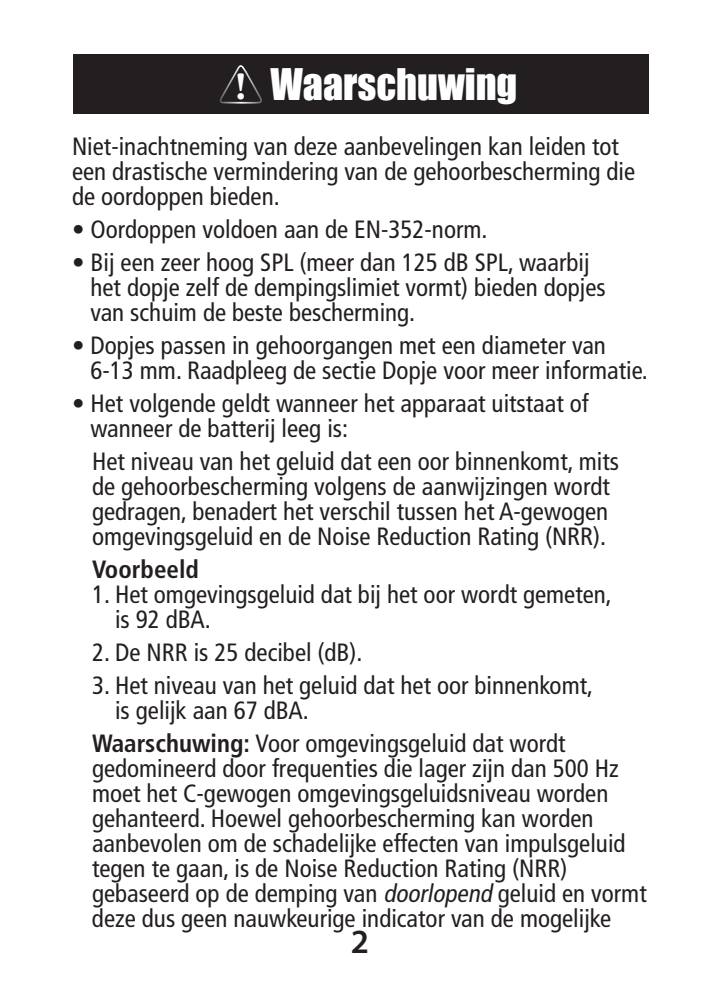
<style>
.page{position:relative;width:720px;height:1008px;background:#fff}
.page>*{position:absolute;margin:0;border:0;box-sizing:border-box;transform-origin:0 0}
.t1{font:40px "Impact";color:#fff}
.t2{font:600 34px "Myriad Pro";color:#231f20}
.t3{font:condensed 24.8px/24.8px "Frutiger";color:#231f20}
.t4{font:700 condensed 24.8px "Frutiger";color:#231f20}
.s1{font-family:"Adobe Garamond Pro";font-weight:700;font-size:39.6px}
.s2{font-weight:700}
.s3{font-style:italic}
</style>
<div class="page">
<div style="left:73px;top:54px;width:576px;height:60px;background:#231f20"></div>
<svg style="left:219px;top:65px;width:43px;height:39px"></svg>
<h1 class="t1" style="left:236px;top:54px;width:283px"><span class="s1">!</span> Waarschuwing</h1>
<p class="t3" style="left:72px;top:134px;width:565px">Niet-inachtneming van deze aanbevelingen kan leiden tot een drastische vermindering van de gehoorbescherming die de oordoppen bieden.</p>
<p class="t3" style="left:72px;top:217px;width:417px">• Oordoppen voldoen aan de EN-352-norm.</p>
<p class="t3" style="left:90px;top:250px;width:517px;text-indent:-18px">• Bij een zeer hoog SPL (meer dan 125 dB SPL, waarbij het dopje zelf de dempingslimiet vormt) bieden dopjes van schuim de beste bescherming.</p>
<p class="t3" style="left:90px;top:333px;width:559px;text-indent:-18px">• Dopjes passen in gehoorgangen met een diameter van<br>6-13 mm. Raadpleeg de sectie Dopje voor meer informatie.</p>
<p class="t3" style="left:90px;top:391px;width:500px;text-indent:-18px">• Het volgende geldt wanneer het apparaat uitstaat of wanneer de batterij leeg is:</p>
<p class="t3" style="left:92px;top:449px;width:529px">Het niveau van het geluid dat een oor binnenkomt, mits de gehoorbescherming volgens de aanwijzingen wordt gedragen, benadert het verschil tussen het A-gewogen omgevingsgeluid en de Noise Reduction Rating (NRR).</p>
<p class="t4" style="left:92px;top:554px;width:108px">Voorbeeld</p>
<p class="t3" style="left:115px;top:582px;width:498px;text-indent:-23px">1. Het omgevingsgeluid dat bij het oor wordt gemeten, is 92 dBA.</p>
<p class="t3" style="left:92px;top:640px;width:272px">2. De NRR is 25 decibel (dB).</p>
<p class="t3" style="left:115px;top:673px;width:480px;text-indent:-23px">3. Het niveau van het geluid dat het oor binnenkomt, is gelijk aan 67 dBA.</p>
<p class="t3" style="left:92px;top:731px;width:556px"><span class="s2">Waarschuwing:</span> Voor omgevingsgeluid dat wordt gedomineerd door frequenties die lager zijn dan 500 Hz moet het C-gewogen omgevingsgeluidsniveau worden gehanteerd. Hoewel gehoorbescherming kan worden aanbevolen om de schadelijke effecten van impulsgeluid tegen te gaan, is de Noise Reduction Rating (NRR) gebaseerd op de demping van <span class="s3">doorlopend</span> geluid en vormt deze dus geen nauwkeurige indicator van de mogelijke</p>
<h2 class="t2" style="left:351px;top:920px;width:20px">2</h2>
</div>
